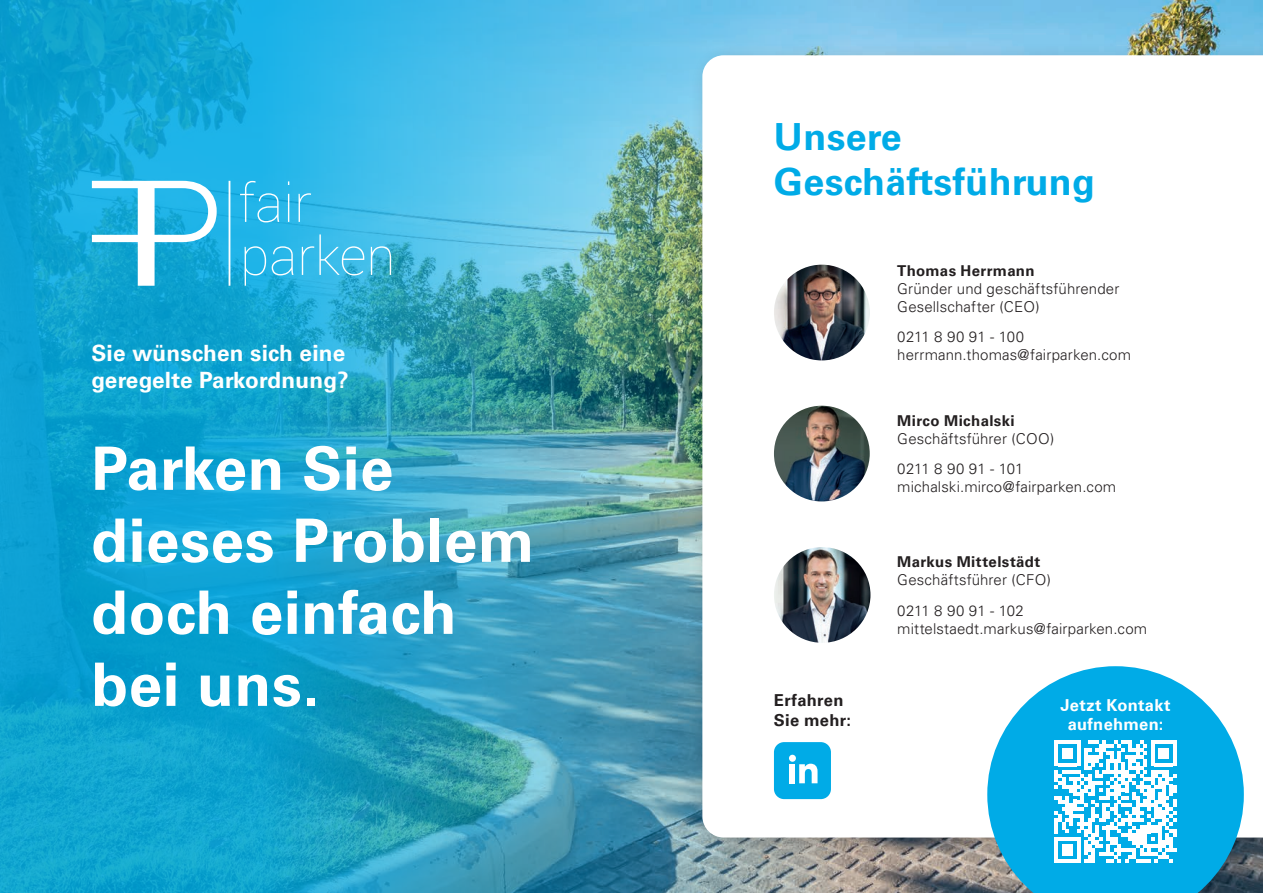
<style>
.page{position:relative;width:1263px;height:893px;background:#fff}
.page>*{position:absolute;margin:0;border:0;box-sizing:border-box;transform-origin:0 0}
.t1{font:700 60px/72px "Univers LT Pro 65";letter-spacing:.01em;color:#fff}
.t2{font:700 37.5px/45px "Univers LT Pro 65";letter-spacing:.01em;color:#00abe7}
.t3{font:700 22.5px/27px "Univers LT Pro 65";letter-spacing:.01em;color:#fff}
.t4{font:700 16.5px/19.8px "Univers LT Pro 65";letter-spacing:.02em;color:#fff;text-align:center}
.t5{font:700 16.5px/19.8px "Univers LT Pro 65";letter-spacing:.015em;color:#231f20}
.t6{font:300 15px/18px "Univers LT Pro 45";letter-spacing:.01em;color:#231f20}
.t7{font:700 15px "Univers LT Pro 65";letter-spacing:.025em;color:#231f20}
</style>
<div class="page">
<img style="left:0;top:0;width:1263px;height:893px">
<svg style="left:92px;top:181px;width:125px;height:105px"></svg>
<svg style="left:240px;top:181px;width:39px;height:41px"></svg>
<svg style="left:288px;top:181px;width:1px;height:41px"></svg>
<svg style="left:299px;top:193px;width:12px;height:29px"></svg>
<svg style="left:245px;top:246px;width:21px;height:40px"></svg>
<svg style="left:272px;top:246px;width:21px;height:29px"></svg>
<svg style="left:302px;top:234px;width:62px;height:41px"></svg>
<svg style="left:371px;top:246px;width:20px;height:29px"></svg>
<hr style="left:229px;top:181px;width:1px;height:105px;background:#fff">
<div style="left:690px;top:42px;width:573px;height:820px;background:#231f20;opacity:.24"></div>
<svg style="left:702px;top:55px;width:561px;height:782px"></svg>
<img style="left:774px;top:265px;width:96px;height:95px;border-radius:48px">
<img style="left:774px;top:547px;width:96px;height:96px;border-radius:48px">
<img style="left:774px;top:406px;width:96px;height:95px;border-radius:48px">
<div style="left:774px;top:742px;width:57px;height:57px;background:#00abe7;border-radius:10px"></div>
<div style="left:789px;top:764px;width:6px;height:19px;background:#fff"></div>
<div style="left:789px;top:755px;width:7px;height:7px;background:#fff;border-radius:50%"></div>
<svg style="left:799px;top:764px;width:18px;height:19px"></svg>
<svg style="left:987px;top:666px;width:257px;height:227px;fill:#00abe7"></svg>
<svg style="left:1054px;top:740px;width:123px;height:123px"></svg>
<h3 class="t3" style="left:91px;top:339px;width:259px">Sie wünschen sich eine geregelte Parkordnung?</h3>
<h1 class="t1" style="left:91px;top:430px;width:445px">Parken Sie dieses Problem doch einfach bei uns.</h1>
<h2 class="t2" style="left:774px;top:113px;width:323px">Unsere<br>Geschäftsführung</h2>
<p class="t7" style="left:897px;top:260px;width:139px">Thomas Herrmann</p>
<p class="t6" style="left:897px;top:279px;width:224px">Gründer und geschäftsführender<br>Gesellschafter (CEO)</p>
<p class="t6" style="left:897px;top:328px;width:235px">0211 8 90 91 - 100 herrmann.thomas@fairparken.com</p>
<p class="t7" style="left:897px;top:410px;width:119px">Mirco Michalski</p>
<p class="t6" style="left:897px;top:423px;width:158px;line-height:30.8px">Geschäftsführer (COO)<br>0211 8 90 91 - 101</p>
<p class="t6" style="left:897px;top:478px;width:220px">michalski.mirco@fairparken.com</p>
<p class="t5" style="left:774px;top:690px;width:79px">Erfahren<br>Sie mehr:</p>
<p class="t7" style="left:897px;top:551px;width:145px">Markus Mittelstädt</p>
<p class="t6" style="left:897px;top:564px;width:155px;line-height:30.8px">Geschäftsführer (CFO)<br>0211 8 90 91 - 102</p>
<p class="t6" style="left:897px;top:619px;width:251px">mittelstaedt.markus@fairparken.com</p>
<p class="t4" style="left:1060px;top:694px;width:112px">Jetzt Kontakt aufnehmen:</p>
</div>
